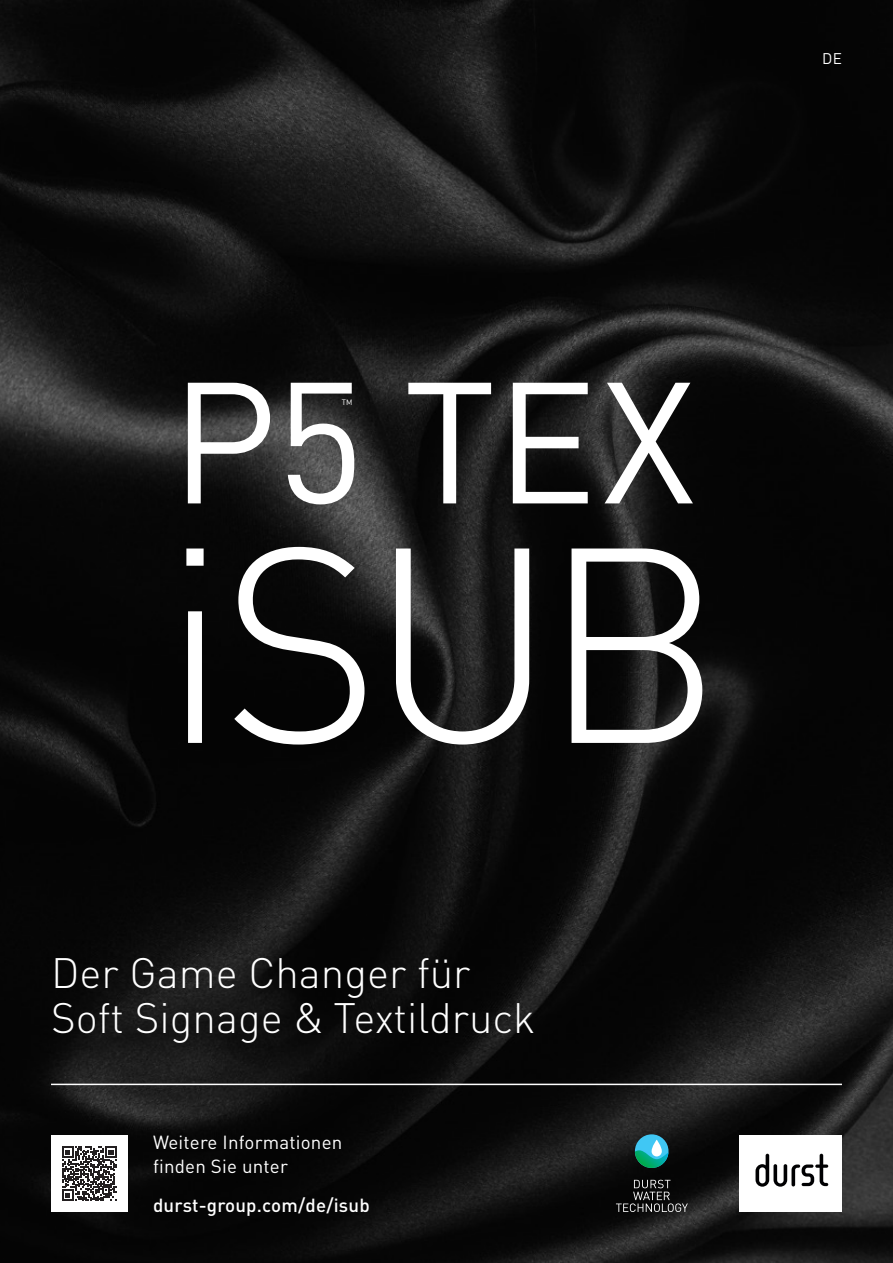
<style>
.page{position:relative;width:893px;height:1263px;background:#fff}
.page>*{position:absolute;margin:0;border:0;box-sizing:border-box;transform-origin:0 0}
.t1{font:300 42px/45px "DINOT";color:#fff}
.t2{font:18.75px/24px "DINOT";letter-spacing:.01em;color:#fff}
.t3{font:500 18.75px "DINOT";letter-spacing:.01em;color:#fff}
.t4{font:15.3px "DINOT";color:#fff}
.t5{font:7.8px "DINOT";color:#fff}
</style>
<div class="page">
<img style="left:0;top:0;width:893px;height:1263px">
<div style="left:740px;top:1135px;width:102px;height:77px;background:#fff"></div>
<svg style="left:755px;top:1154px;width:73px;height:33px"></svg>
<div style="left:51px;top:1135px;width:77px;height:77px;background:#fff"></div>
<svg style="left:62px;top:1146px;width:55px;height:55px"></svg>
<hr style="left:51px;top:1084px;width:791px;height:1px;background:#fff">
<svg style="left:186px;top:383px;width:516px;height:361px"></svg>
<div style="left:635px;top:1134px;width:33px;height:34px;background:#40c7f4;border-radius:50%"></div>
<svg style="left:652px;top:1140px;width:10px;height:16px"></svg>
<svg style="left:635px;top:1150px;width:33px;height:19px"></svg>
<svg style="left:616px;top:1180px;width:72px;height:32px;background:#2c2c2c"></svg>
<p class="t5" style="left:342px;top:396px;width:12px">TM</p>
<p class="t1" style="left:51px;top:947px;width:486px">Der Game Changer für<br>Soft Signage &amp; Textildruck</p>
<p class="t2" style="left:153px;top:1128px;width:191px">Weitere Informationen finden Sie unter</p>
<p class="t3" style="left:153px;top:1191px;width:218px">durst-group.com/de/isub</p>
<p class="t4" style="left:822px;top:47px;width:21px">DE</p>
</div>
